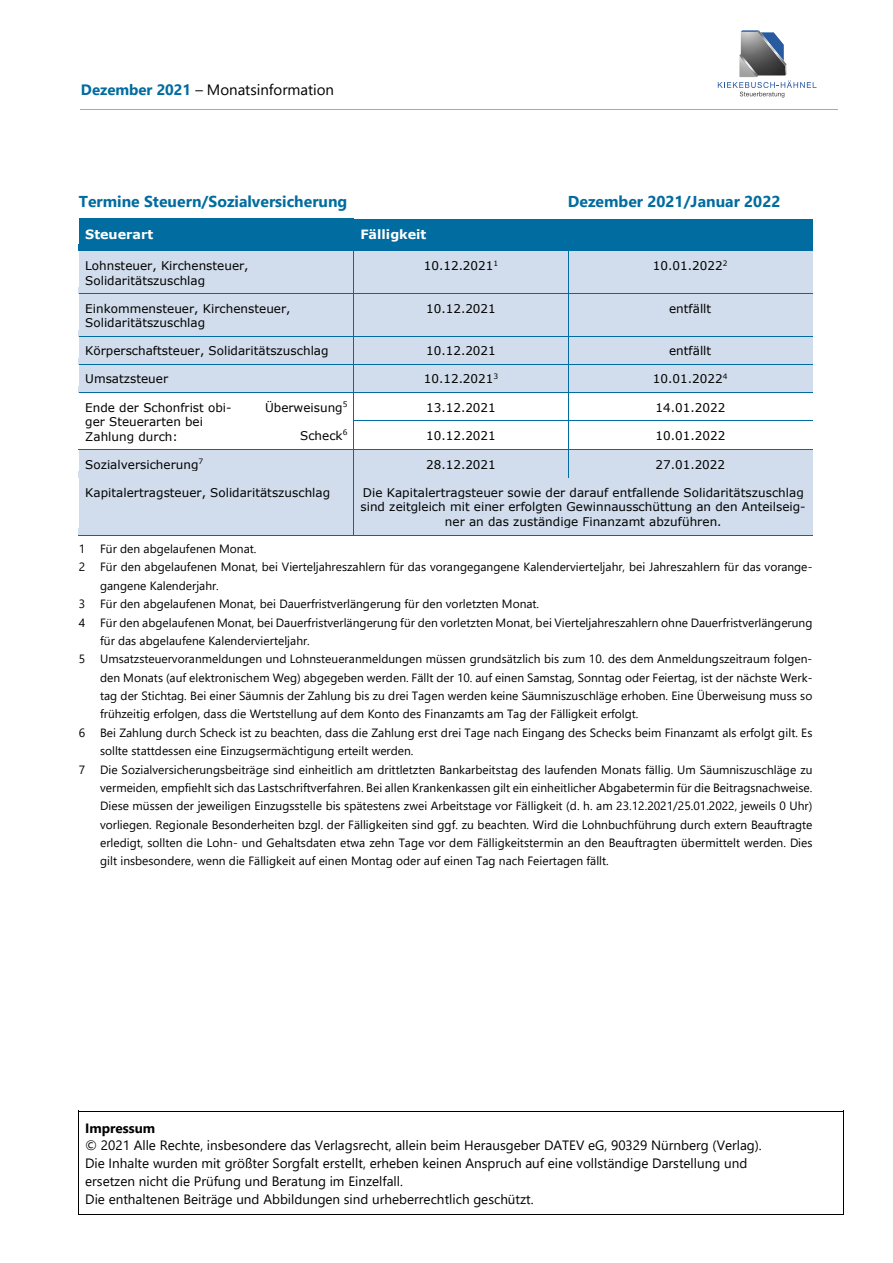
<style>
.page{position:relative;width:893px;height:1263px;background:#fff}
.page>*{position:absolute;margin:0;border:0;box-sizing:border-box;transform-origin:0 0}
.t1{font:700 15.75px "Segoe UI";color:#006c9f}
.t2{font:15px "Segoe UI";color:#000}
.t3{font:13.5px/18px "Segoe UI";color:#000}
.t4{font:700 13.5px "Segoe UI";color:#000}
.t5{font:700 12.75px "Verdana";color:#fff}
.t6{font:12px "Segoe UI";color:#000}
.t7{font:12px/14.5px "Verdana";color:#000}
.s1{font-weight:700;color:#006c9f}
</style>
<div class="page">
<hr style="left:80px;top:109px;width:758px;height:1px;background:#a7a9ac">
<hr style="left:78px;top:1111px;width:765px;height:1px;background:#000">
<hr style="left:78px;top:1118px;width:1px;height:97px;background:#000">
<hr style="left:78px;top:1214px;width:765px;height:1px;background:#000">
<hr style="left:843px;top:1118px;width:1px;height:97px;background:#000">
<div style="left:79px;top:220px;width:275px;height:31px;background:#006c9f"></div>
<div style="left:354px;top:220px;width:458px;height:31px;background:#006c9f"></div>
<div style="left:79px;top:219px;width:275px;height:7px;background:#006c9f"></div>
<hr style="left:354px;top:219px;width:458px;height:1px;background:#006c9f">
<div style="left:79px;top:252px;width:275px;height:42px;background:#d1ddec"></div>
<div style="left:354px;top:252px;width:214px;height:42px;background:#d1ddec"></div>
<div style="left:568px;top:252px;width:244px;height:42px;background:#d1ddec"></div>
<div style="left:79px;top:251px;width:275px;height:7px;background:#d1ddec"></div>
<div style="left:354px;top:251px;width:214px;height:7px;background:#d1ddec"></div>
<div style="left:568px;top:251px;width:244px;height:7px;background:#d1ddec"></div>
<hr style="left:354px;top:252px;width:1px;height:41px;background:#006c9f">
<hr style="left:568px;top:251px;width:1px;height:42px;background:#006c9f">
<div style="left:79px;top:294px;width:275px;height:42px;background:#d1ddec"></div>
<div style="left:354px;top:294px;width:214px;height:42px;background:#d1ddec"></div>
<div style="left:568px;top:294px;width:244px;height:42px;background:#d1ddec"></div>
<hr style="left:79px;top:293px;width:275px;height:1px;background:#006c9f">
<hr style="left:354px;top:293px;width:214px;height:1px;background:#006c9f">
<hr style="left:568px;top:293px;width:244px;height:1px;background:#006c9f">
<hr style="left:354px;top:294px;width:1px;height:42px;background:#006c9f">
<hr style="left:568px;top:293px;width:1px;height:43px;background:#006c9f">
<div style="left:79px;top:337px;width:275px;height:27px;background:#d1ddec"></div>
<div style="left:354px;top:337px;width:214px;height:27px;background:#d1ddec"></div>
<div style="left:568px;top:337px;width:244px;height:27px;background:#d1ddec"></div>
<hr style="left:79px;top:336px;width:275px;height:1px;background:#006c9f">
<hr style="left:354px;top:336px;width:214px;height:1px;background:#006c9f">
<hr style="left:568px;top:336px;width:244px;height:1px;background:#006c9f">
<div style="left:79px;top:365px;width:275px;height:27px;background:#d1ddec"></div>
<div style="left:354px;top:365px;width:214px;height:27px;background:#d1ddec"></div>
<div style="left:568px;top:365px;width:244px;height:27px;background:#d1ddec"></div>
<hr style="left:79px;top:364px;width:275px;height:1px;background:#006c9f">
<hr style="left:354px;top:364px;width:214px;height:1px;background:#006c9f">
<hr style="left:568px;top:364px;width:244px;height:1px;background:#006c9f">
<hr style="left:79px;top:392px;width:275px;height:1px;background:#006c9f">
<hr style="left:354px;top:392px;width:214px;height:1px;background:#006c9f">
<hr style="left:568px;top:392px;width:244px;height:1px;background:#006c9f">
<hr style="left:354px;top:420px;width:214px;height:1px;background:#006c9f">
<hr style="left:568px;top:420px;width:244px;height:1px;background:#006c9f">
<div style="left:79px;top:450px;width:275px;height:28px;background:#d1ddec"></div>
<div style="left:354px;top:450px;width:214px;height:28px;background:#d1ddec"></div>
<div style="left:568px;top:450px;width:244px;height:28px;background:#d1ddec"></div>
<hr style="left:242px;top:450px;width:112px;height:1px;background:#006c9f">
<div style="left:243px;top:450px;width:111px;height:7px;background:#d1ddec"></div>
<svg style="left:568px;top:337px;width:1px;height:141px"></svg>
<div style="left:79px;top:478px;width:275px;height:57px;background:#d1ddec"></div>
<div style="left:360px;top:485px;width:446px;height:14px;background:#d1ddec"></div>
<div style="left:360px;top:499px;width:446px;height:15px;background:#d1ddec"></div>
<div style="left:360px;top:514px;width:446px;height:14px;background:#d1ddec"></div>
<div style="left:354px;top:478px;width:214px;height:7px;background:#d1ddec"></div>
<div style="left:568px;top:478px;width:244px;height:7px;background:#d1ddec"></div>
<hr style="left:78px;top:535px;width:276px;height:1px;background:#006c9f">
<div style="left:354px;top:528px;width:458px;height:7px;background:#d1ddec"></div>
<hr style="left:354px;top:478px;width:1px;height:58px;background:#006c9f">
<hr style="left:354px;top:535px;width:458px;height:1px;background:#006c9f">
<svg style="left:718px;top:30px;width:99px;height:68px"></svg>
<p class="t2" style="left:81px;top:75px;width:255px"><span class="s1">Dezember 2021</span> – Monatsinformation</p>
<h1 class="t1" style="left:79px;top:186px;width:270px">Termine Steuern/Sozialversicherung</h1>
<h1 class="t1" style="left:568px;top:186px;width:214px">Dezember 2021/Januar 2022</h1>
<p class="t5" style="left:85px;top:225px;width:69px">Steuerart</p>
<p class="t5" style="left:360px;top:225px;width:68px">Fälligkeit</p>
<p class="t7" style="left:85px;top:258px;width:165px">Lohnsteuer, Kirchensteuer,<br>Solidaritätszuschlag</p>
<p class="t7" style="left:424px;top:258px;width:76px">10.12.2021<sup>1</sup></p>
<p class="t7" style="left:653px;top:258px;width:76px">10.01.2022<sup>2</sup></p>
<p class="t7" style="left:85px;top:301px;width:207px">Einkommensteuer, Kirchensteuer,<br>Solidaritätszuschlag</p>
<p class="t7" style="left:426px;top:301px;width:71px">10.12.2021</p>
<p class="t7" style="left:669px;top:301px;width:44px">entfällt</p>
<p class="t7" style="left:85px;top:344px;width:245px">Körperschaftsteuer, Solidaritätszuschlag</p>
<p class="t7" style="left:426px;top:344px;width:71px">10.12.2021</p>
<p class="t7" style="left:669px;top:344px;width:44px">entfällt</p>
<p class="t7" style="left:85px;top:372px;width:84px">Umsatzsteuer</p>
<p class="t7" style="left:424px;top:372px;width:76px">10.12.2021<sup>3</sup></p>
<p class="t7" style="left:653px;top:372px;width:76px">10.01.2022<sup>4</sup></p>
<p class="t7" style="left:85px;top:400px;width:148px">Ende der Schonfrist obi&shy;ger Steuerarten bei<br>Zahlung durch:</p>
<p class="t7" style="left:265px;top:400px;width:84px">Überweisung<sup>5</sup></p>
<p class="t7" style="left:426px;top:400px;width:71px">13.12.2021</p>
<p class="t7" style="left:655px;top:400px;width:71px">14.01.2022</p>
<p class="t7" style="left:300px;top:428px;width:49px">Scheck<sup>6</sup></p>
<p class="t7" style="left:426px;top:428px;width:71px">10.12.2021</p>
<p class="t7" style="left:655px;top:428px;width:71px">10.01.2022</p>
<p class="t7" style="left:85px;top:457px;width:119px">Sozialversicherung<sup>7</sup></p>
<p class="t7" style="left:426px;top:457px;width:71px">28.12.2021</p>
<p class="t7" style="left:655px;top:457px;width:71px">27.01.2022</p>
<p class="t7" style="left:85px;top:485px;width:246px">Kapitalertragsteuer, Solidaritätszuschlag</p>
<p class="t7" style="left:361px;top:485px;width:447px;text-align:center">Die Kapitalertragsteuer sowie der darauf entfallende Solidaritätszuschlag sind zeitgleich mit einer erfolgten Gewinnausschüttung an den Anteilseig&shy;ner an das zuständige Finanzamt abzuführen.</p>
<p class="t6" style="left:79px;top:537px;width:179px">1 Für den abgelaufenen Monat.</p>
<p class="t6" style="left:79px;top:556px;width:735px">2 Für den abgelaufenen Monat, bei Vierteljahreszahlern für das vorangegangene Kalendervierteljahr, bei Jahreszahlern für das vorange-</p>
<p class="t6" style="left:100px;top:574px;width:120px">gangene Kalenderjahr.</p>
<p class="t6" style="left:79px;top:593px;width:462px">3 Für den abgelaufenen Monat, bei Dauerfristverlängerung für den vorletzten Monat.</p>
<p class="t6" style="left:79px;top:611px;width:735px">4 Für den abgelaufenen Monat, bei Dauerfristverlängerung für den vorletzten Monat, bei Vierteljahreszahlern ohne Dauerfristverlängerung</p>
<p class="t6" style="left:100px;top:629px;width:211px">für das abgelaufene Kalendervierteljahr.</p>
<p class="t6" style="left:79px;top:648px;width:735px">5 Umsatzsteuervoranmeldungen und Lohnsteueranmeldungen müssen grundsätzlich bis zum 10. des dem Anmeldungszeitraum folgen-</p>
<p class="t6" style="left:100px;top:666px;width:714px">den Monats (auf elektronischem Weg) abgegeben werden. Fällt der 10. auf einen Samstag, Sonntag oder Feiertag, ist der nächste Werk-</p>
<p class="t6" style="left:100px;top:684px;width:714px">tag der Stichtag. Bei einer Säumnis der Zahlung bis zu drei Tagen werden keine Säumniszuschläge erhoben. Eine Überweisung muss so</p>
<p class="t6" style="left:100px;top:703px;width:540px">frühzeitig erfolgen, dass die Wertstellung auf dem Konto des Finanzamts am Tag der Fälligkeit erfolgt.</p>
<p class="t6" style="left:79px;top:721px;width:735px">6 Bei Zahlung durch Scheck ist zu beachten, dass die Zahlung erst drei Tage nach Eingang des Schecks beim Finanzamt als erfolgt gilt. Es</p>
<p class="t6" style="left:100px;top:739px;width:315px">sollte stattdessen eine Einzugsermächtigung erteilt werden.</p>
<p class="t6" style="left:79px;top:758px;width:735px">7 Die Sozialversicherungsbeiträge sind einheitlich am drittletzten Bankarbeitstag des laufenden Monats fällig. Um Säumniszuschläge zu</p>
<p class="t6" style="left:100px;top:776px;width:714px">vermeiden, empfiehlt sich das Lastschriftverfahren. Bei allen Krankenkassen gilt ein einheitlicher Abgabetermin für die Beitragsnachweise.</p>
<p class="t6" style="left:100px;top:794px;width:714px">Diese müssen der jeweiligen Einzugsstelle bis spätestens zwei Arbeitstage vor Fälligkeit (d. h. am 23.12.2021/25.01.2022, jeweils 0 Uhr)</p>
<p class="t6" style="left:100px;top:813px;width:714px">vorliegen. Regionale Besonderheiten bzgl. der Fälligkeiten sind ggf. zu beachten. Wird die Lohnbuchführung durch extern Beauftragte</p>
<p class="t6" style="left:100px;top:831px;width:714px">erledigt, sollten die Lohn- und Gehaltsdaten etwa zehn Tage vor dem Fälligkeitstermin an den Beauftragten übermittelt werden. Dies</p>
<p class="t6" style="left:100px;top:850px;width:510px">gilt insbesondere, wenn die Fälligkeit auf einen Montag oder auf einen Tag nach Feiertagen fällt.</p>
<p class="t4" style="left:85px;top:1115px;width:72px">Impressum</p>
<p class="t3" style="left:85px;top:1135px;width:678px">© 2021 Alle Rechte, insbesondere das Verlagsrecht, allein beim Herausgeber DATEV eG, 90329 Nürnberg (Verlag).<br>Die Inhalte wurden mit größter Sorgfalt erstellt, erheben keinen Anspruch auf eine vollständige Darstellung und ersetzen nicht die Prüfung und Beratung im Einzelfall.<br>Die enthaltenen Beiträge und Abbildungen sind urheberrechtlich geschützt.</p>
</div>
